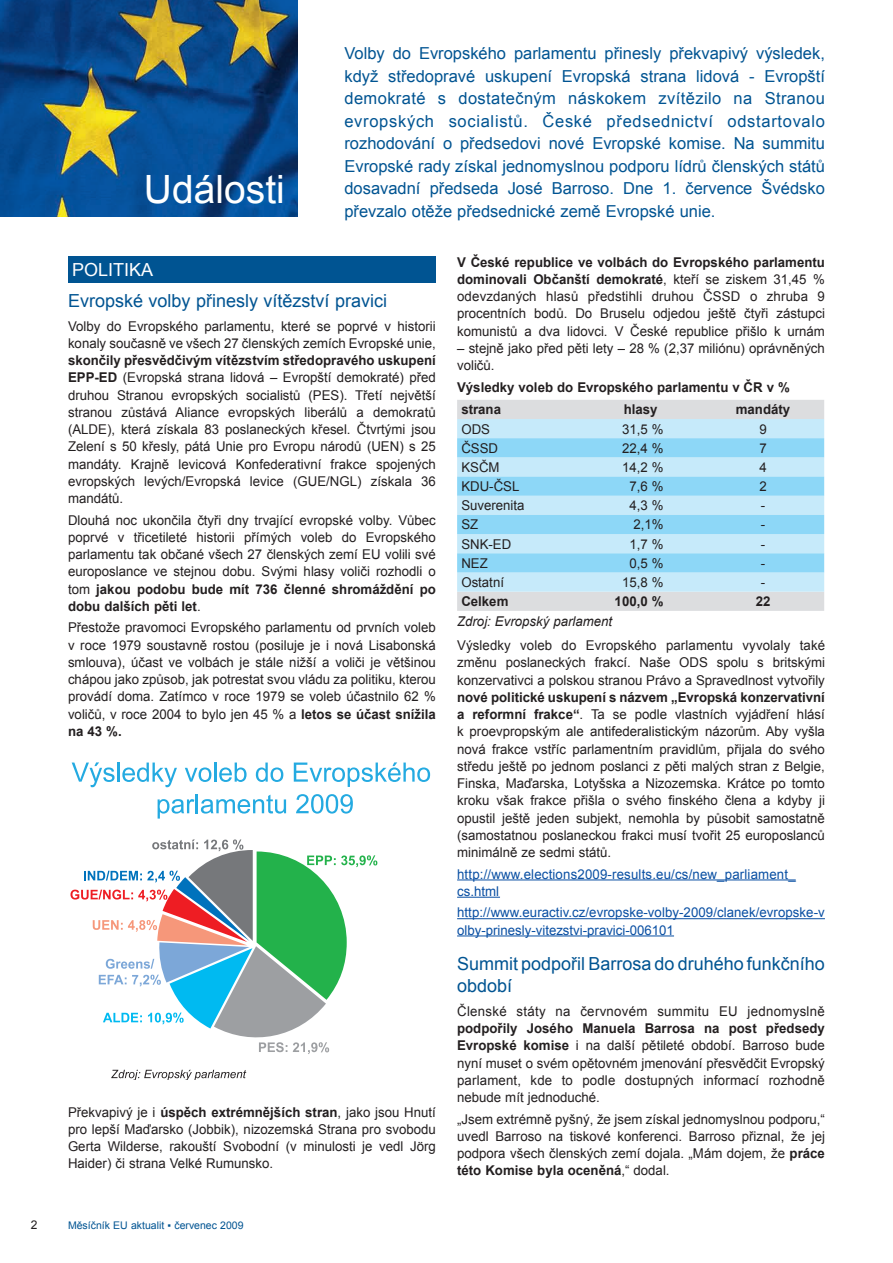
<style>
.page{position:relative;width:893px;height:1263px;background:#fff}
.page>*{position:absolute;margin:0;border:0;box-sizing:border-box;transform-origin:0 0}
.t1{font:39px "Arial";color:#fff}
.t2{font:18px/22.5px "Arial";color:#005492}
.t3{font:18px "Arial";color:#fff}
.t4{font:16.5px/22.5px "Arial";color:#005492;text-align:justify}
.t5{font:13.5px/17.2px "Arial";color:#231f20;text-align:justify}
.t6{font:13.5px/17.2px "Arial";letter-spacing:.005em;color:#094fa3}
.t7{font:700 13.5px/22.6px "Arial";color:#231f20}
.t8{font:13.5px "Arial";letter-spacing:.025em;color:#231f20}
.t9{font:italic 13.5px "Arial";color:#231f20}
.t10{font:12px "Arial";color:#231f20}
.t11{font:10.5px "Arial";color:#005492}
.s1{font-weight:700}
</style>
<div class="page">
<img style="left:0;top:0;width:298px;height:217px">
<div style="left:457px;top:400px;width:367px;height:211px;background:#dcdddf"></div>
<div style="left:457px;top:419px;width:367px;height:173px;background:#c6eafa"></div>
<svg style="left:457px;top:438px;width:367px;height:134px;background:#a6dff8"></svg>
<hr style="left:457px;top:879px;width:339px;height:1px;background:#094fa3">
<hr style="left:457px;top:897px;width:42px;height:1px;background:#094fa3">
<hr style="left:457px;top:918px;width:368px;height:1px;background:#094fa3">
<hr style="left:457px;top:935px;width:217px;height:1px;background:#094fa3">
<div style="left:68px;top:257px;width:368px;height:26px;background:#005492"></div>
<svg style="left:70px;top:839px;width:307px;height:215px"></svg>
<svg style="left:72px;top:762px;width:43px;height:25px"></svg>
<hr style="left:117px;top:762px;width:3px;height:20px;background:#24aae1">
<svg style="left:122px;top:762px;width:55px;height:25px"></svg>
<svg style="left:185px;top:767px;width:26px;height:15px"></svg>
<hr style="left:214px;top:762px;width:2px;height:20px;background:#24aae1">
<svg style="left:219px;top:762px;width:28px;height:20px"></svg>
<svg style="left:256px;top:762px;width:27px;height:20px"></svg>
<svg style="left:294px;top:762px;width:136px;height:25px"></svg>
<svg style="left:158px;top:794px;width:128px;height:24px"></svg>
<svg style="left:296px;top:794px;width:57px;height:19px"></svg>
<svg style="left:111px;top:1070px;width:135px;height:10px"></svg>
<p class="t10" style="left:31px;top:1217px;width:8px">2</p>
<h1 class="t1" style="left:144px;top:163px;width:142px">Události</h1>
<p class="t4" style="left:344px;top:42px;width:482px">Volby do Evropského parlamentu přinesly překvapivý výsledek, když středopravé uskupení Evropská strana lidová - Evropští demokraté s dostatečným náskokem zvítězilo na Stranou evropských socialistů. České předsednictví odstartovalo rozhodování o předsedovi nové Evropské komise. Na summitu Evropské rady získal jednomyslnou podporu lídrů členských států dosavadní předseda José Barroso. Dne 1. července Švédsko převzalo otěže předsednické země Evropské unie.</p>
<h2 class="t3" style="left:72px;top:258px;width:83px">POLITIKA</h2>
<h2 class="t2" style="left:68px;top:289px;width:321px">Evropské volby přinesly vítězství pravici</h2>
<p class="t5" style="left:68px;top:317px;width:369px">Volby do Evropského parlamentu, které se poprvé v historii konaly současně ve všech 27 členských zemích Evropské unie,</p>
<p class="t5" style="left:68px;top:352px;width:369px"><span class="s1">skončily přesvědčivým vítězstvím středopravého uskupení EPP-ED</span> (Evropská strana lidová – Evropští demokraté) před druhou Stranou evropských socialistů (PES). Třetí největší stranou zůstává Aliance evropských liberálů a demokratů (ALDE), která získala 83 poslaneckých křesel. Čtvrtými jsou Zelení s 50 křesly, pátá Unie pro Evropu národů (UEN) s 25 mandáty. Krajně levicová Konfederativní frakce spojených evropských levých/Evropská levice (GUE/NGL) získala 36 mandátů.</p>
<p class="t5" style="left:68px;top:511px;width:369px">Dlouhá noc ukončila čtyři dny trvající evropské volby. Vůbec poprvé v třicetileté historii přímých voleb do Evropského parlamentu tak občané všech 27 členských zemí EU volili své europoslance ve stejnou dobu. Svými hlasy voliči rozhodli o tom <span class="s1">jakou podobu bude mít 736 členné shromáždění po dobu dalších pěti let</span>.</p>
<p class="t5" style="left:68px;top:619px;width:369px">Přestože pravomoci Evropského parlamentu od prvních voleb v roce 1979 soustavně rostou (posiluje je i nová Lisabonská smlouva), účast ve volbách je stále nižší a voliči je většinou chápou jako způsob, jak potrestat svou vládu za politiku, kterou provádí doma. Zatímco v roce 1979 se voleb účastnilo 62 % voličů, v roce 2004 to bylo jen 45 % a <span class="s1">letos se účast snížila na 43 %.</span></p>
<p class="t5" style="left:68px;top:1103px;width:369px">Překvapivý je i <span class="s1">úspěch extrémnějších stran</span>, jako jsou Hnutí pro lepší Maďarsko (Jobbik), nizozemská Strana pro svobodu Gerta Wilderse, rakouští Svobodní (v minulosti je vedl Jörg Haider) či strana Velké Rumunsko.</p>
<p class="t11" style="left:68px;top:1218px;width:177px">Měsíčník EU aktualit ▪ červenec 2009</p>
<p class="t5" style="left:457px;top:253px;width:369px"><span class="s1">V České republice ve volbách do Evropského parlamentu dominovali Občanští demokraté</span>, kteří se ziskem 31,45 % odevzdaných hlasů předstihli druhou ČSSD o zhruba 9 procentních bodů. Do Bruselu odjedou ještě čtyři zástupci komunistů a dva lidovci. V České republice přišlo k urnám</p>
<p class="t5" style="left:457px;top:340px;width:369px">– stejně jako před pěti lety – 28 % (2,37 miliónu) oprávněných voličů.</p>
<p class="t7" style="left:461px;top:376px;width:330px;text-indent:-4px">Výsledky voleb do Evropského parlamentu v ČR v % strana</p>
<p class="t7" style="left:624px;top:399px;width:35px">hlasy</p>
<p class="t7" style="left:736px;top:399px;width:56px">mandáty</p>
<p class="t5" style="left:461px;top:420px;width:30px">ODS</p>
<p class="t5" style="left:622px;top:420px;width:43px">31,5 %</p>
<p class="t5" style="left:759px;top:420px;width:9px">9</p>
<p class="t5" style="left:461px;top:439px;width:38px">ČSSD</p>
<p class="t5" style="left:622px;top:439px;width:43px">22,4 %</p>
<p class="t5" style="left:759px;top:439px;width:9px">7</p>
<p class="t5" style="left:461px;top:459px;width:40px">KSČM</p>
<p class="t5" style="left:622px;top:459px;width:43px">14,2 %</p>
<p class="t5" style="left:759px;top:459px;width:9px">4</p>
<p class="t5" style="left:461px;top:478px;width:60px">KDU-ČSL</p>
<p class="t5" style="left:629px;top:478px;width:36px">7,6 %</p>
<p class="t5" style="left:759px;top:478px;width:9px">2</p>
<p class="t5" style="left:461px;top:497px;width:65px">Suverenita</p>
<p class="t5" style="left:629px;top:497px;width:36px">4,3 %</p>
<p class="t5" style="left:761px;top:497px;width:6px">-</p>
<p class="t5" style="left:461px;top:516px;width:18px">SZ</p>
<p class="t5" style="left:633px;top:516px;width:32px">2,1%</p>
<p class="t5" style="left:761px;top:516px;width:6px">-</p>
<p class="t5" style="left:461px;top:535px;width:51px">SNK-ED</p>
<p class="t5" style="left:629px;top:535px;width:36px">1,7 %</p>
<p class="t5" style="left:761px;top:535px;width:6px">-</p>
<p class="t5" style="left:461px;top:555px;width:28px">NEZ</p>
<p class="t5" style="left:629px;top:555px;width:36px">0,5 %</p>
<p class="t5" style="left:761px;top:555px;width:6px">-</p>
<p class="t5" style="left:461px;top:574px;width:44px">Ostatní</p>
<p class="t5" style="left:622px;top:574px;width:43px">15,8 %</p>
<p class="t5" style="left:761px;top:574px;width:6px">-</p>
<p class="t7" style="left:461px;top:591px;width:49px">Celkem</p>
<p class="t7" style="left:615px;top:591px;width:50px">100,0 %</p>
<p class="t7" style="left:756px;top:591px;width:16px">22</p>
<p class="t9" style="left:457px;top:613px;width:157px">Zdroj: Evropský parlament</p>
<p class="t5" style="left:457px;top:637px;width:369px">Výsledky voleb do Evropského parlamentu vyvolaly také změnu poslaneckých frakcí. Naše ODS spolu s britskými konzervativci a polskou stranou Právo a Spravedlnost vytvořily</p>
<p class="t5" style="left:457px;top:688px;width:369px"><span class="s1">nové politické uskupení s názvem „Evropská konzervativní a reformní frakce“</span>. Ta se podle vlastních vyjádření hlásí k proevpropským ale antifederalistickým názorům. Aby vyšla nová frakce vstříc parlamentním pravidlům, přijala do svého středu ještě po jednom poslanci z pěti malých stran z Belgie, Finska, Maďarska, Lotyšska a Nizozemska. Krátce po tomto kroku však frakce přišla o svého finského člena a kdyby ji opustil ještě jeden subjekt, nemohla by působit samostatně (samostatnou poslaneckou frakci musí tvořit 25 europoslanců minimálně ze sedmi států.</p>
<p class="t6" style="left:457px;top:865px;width:340px">http://www.elections2009-results.eu/cs/new_parliament_ cs.html</p>
<p class="t6" style="left:457px;top:904px;width:369px">http://www.euractiv.cz/evropske-volby-2009/clanek/evropske-v olby-prinesly-vitezstvi-pravici-006101</p>
<h2 class="t2" style="left:457px;top:952px;width:369px">Summit podpořil Barrosa do druhého funkčního období</h2>
<p class="t8" style="left:457px;top:1002px;width:369px">Členské státy na červnovém summitu EU jednomyslně</p>
<p class="t5" style="left:457px;top:1020px;width:369px"><span class="s1">podpořily Josého Manuela Barrosa na post předsedy Evropské komise</span> i na další pětileté období. Barroso bude nyní muset o svém opětovném jmenování přesvědčit Evropský parlament, kde to podle dostupných informací rozhodně nebude mít jednoduché.</p>
<p class="t5" style="left:457px;top:1110px;width:369px">„Jsem extrémně pyšný, že jsem získal jednomyslnou podporu,“ uvedl Barroso na tiskové konferenci. Barroso přiznal, že jej podpora všech členských zemí dojala. „Mám dojem, že <span class="s1">práce této Komise byla oceněná</span>,“ dodal.</p>
</div>
